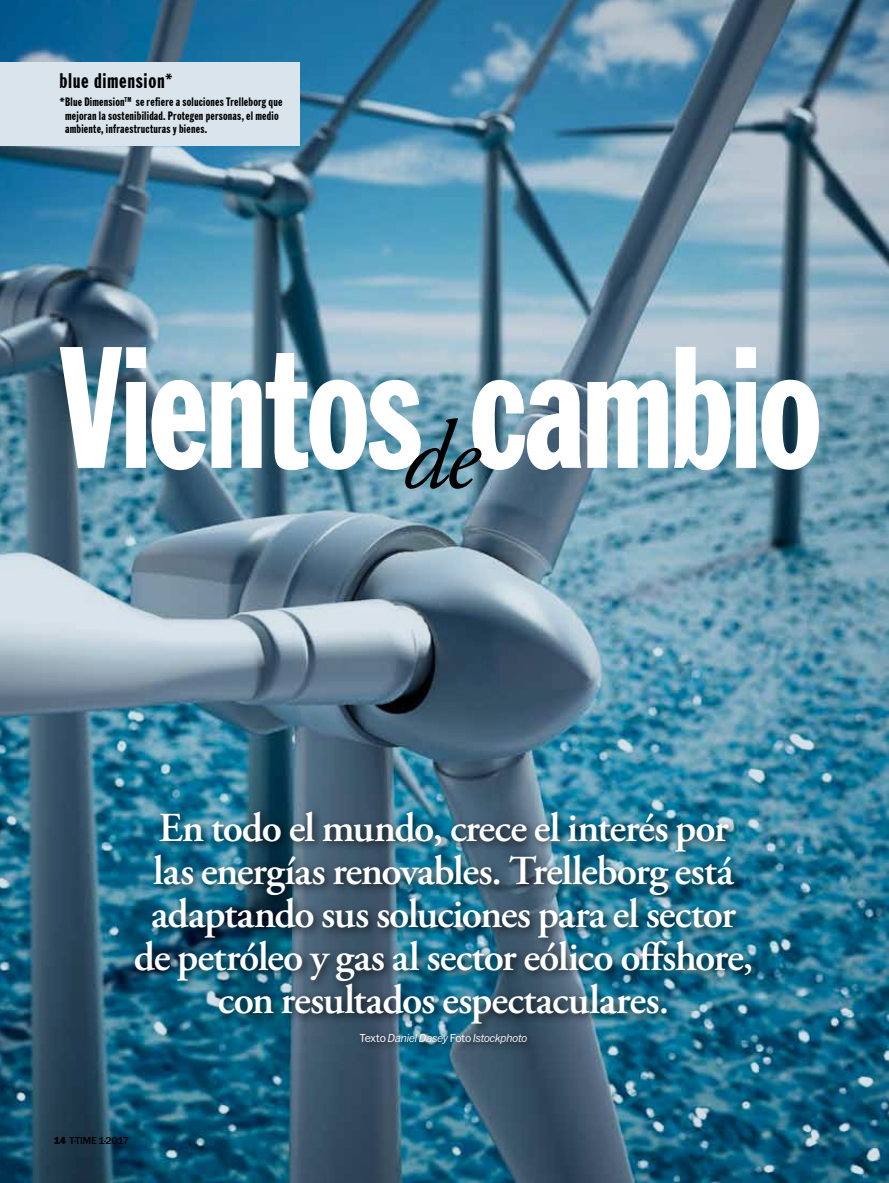
<style>
.page{position:relative;width:889px;height:1183px;background:#fff}
.page>*{position:absolute;margin:0;border:0;box-sizing:border-box;transform-origin:0 0}
.t1{font:extra-condensed 171px "Franklin Gothic BT";letter-spacing:-.03em;color:#fff}
.t2{font:italic 96.6px "Adobe Garamond Pro";color:#000}
.t3{font:600 41.25px/43px "Adobe Garamond Pro";letter-spacing:-.025em;color:#fff;text-align:center}
.t4{font:extra-condensed 21px "Franklin Gothic BT";letter-spacing:.03em;color:#000}
.t5{font:extra-condensed 12.15px/13.5px "Franklin Gothic BT";letter-spacing:.015em;color:#000}
.t6{font:italic 300 12px "Franklin ITC Pro";letter-spacing:-.01em;color:#fff}
.t7{font:500 10.5px "Franklin Got T";letter-spacing:-.015em;color:#000}
.s1{font-size:16.5px}
.s2{font-style:normal}
.s3{font-family:"Franklin Got T Heav";font-weight:400}
</style>
<div class="page">
<img style="left:0;top:0;width:889px;height:1182px">
<div style="left:0;top:62px;width:300px;height:83px;background:#d9e4ec"></div>
<div style="left:130px;top:806px;width:631px;height:248px;background:#000;opacity:.7"></div>
<p class="t4" style="left:60px;top:68px;width:115px">blue dimension<span class="s1">*</span></p>
<p class="t5" style="left:65px;top:95px;width:219px;text-indent:-6px">*Blue Dimension<sup>TM</sup> se refiere a soluciones Trelleborg que mejoran la sostenibilidad. Protegen personas, el medio ambiente, infraestructuras y bienes.</p>
<p class="t1" style="left:59px;top:307px;width:765px">Vientos cambio</p>
<p class="t2" style="left:402px;top:398px;width:77px">de</p>
<p class="t3" style="left:134px;top:806px;width:621px">En todo el mundo, crece el interés por las energías renovables. Trelleborg está adaptando sus soluciones para el sector de petróleo y gas al sector eólico offshore, con resultados espectaculares.</p>
<p class="t6" style="left:360px;top:1030px;width:169px"><span class="s2">Texto</span> Daniel Dasey <span class="s2">Foto</span> Istockphoto</p>
<p class="t7" style="left:54px;top:1134px;width:77px"><span class="s3">14</span> T·TIME 1·2017</p>
</div>
